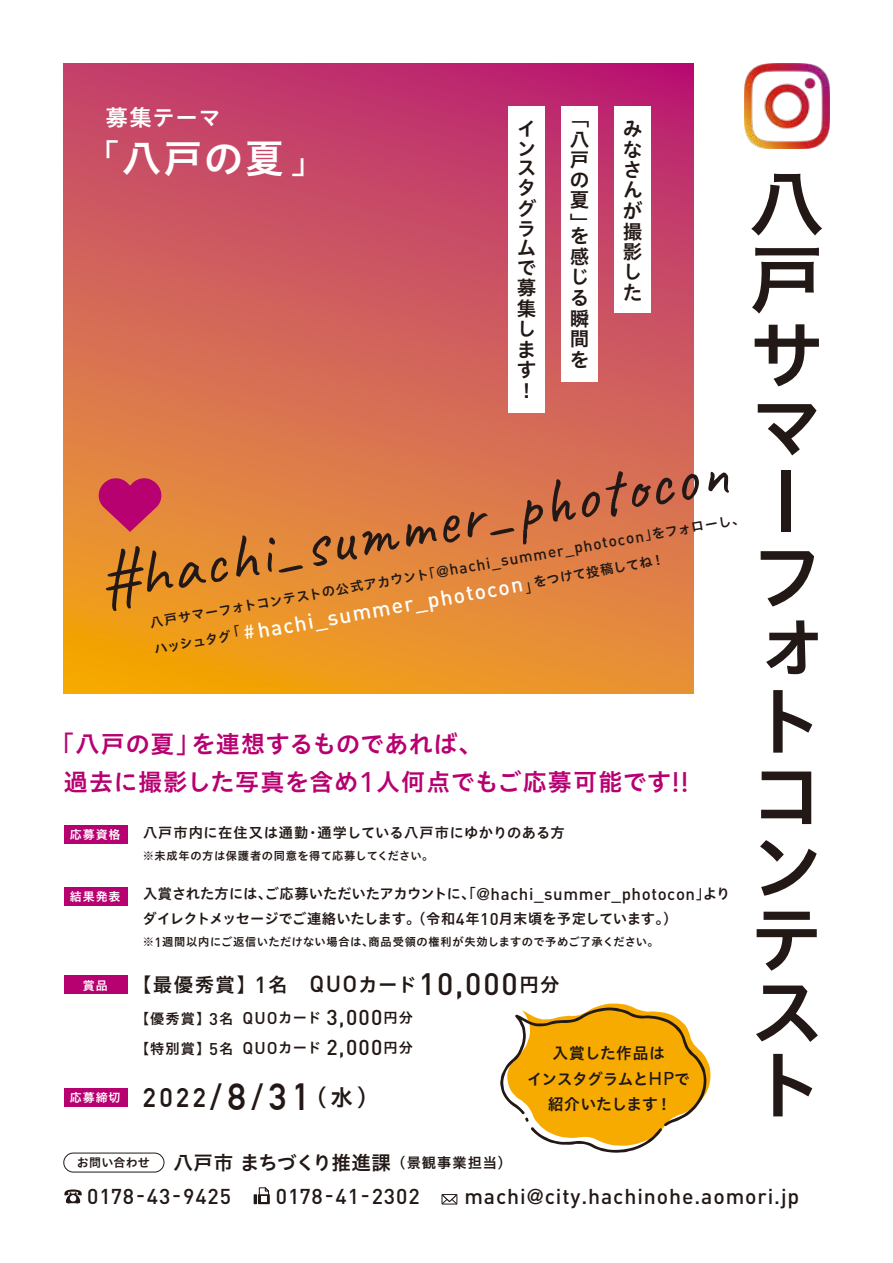
<style>
.page{position:relative;width:893px;height:1263px;background:#fff}
.page>*{position:absolute;margin:0;border:0;box-sizing:border-box;transform-origin:0 0}
.t1{font:75px/73.5px "Hiragino UD Sans Std N W6";color:#221815}
.t2{font:66.6px "Caveat";color:#221815}
.t3{font:39px "Hiragino UD Sans Std N W6";color:#fff}
.t4{font:700 37.05px "DIN Alternate";color:#221815}
.t5{font:24px/38.7px "Hiragino UD Sans Std N W6";letter-spacing:.025em;color:#b70171}
.t6{font:22.5px "Hiragino UD Sans Std N W6";letter-spacing:.025em;color:#fff}
.t7{font:500 21.3px "DIN Pro";letter-spacing:.04em;color:#221815}
.t8{font:500 21.3px "DIN Pro";color:#fff}
.t9{font:19.65px/20.1px "Hiragino UD Sans Std N W6";color:#221815}
.t10{font:19.5px "Hiragino UD Sans Std N W6";letter-spacing:.065em;color:#221815}
.t11{font:19.5px "Hiragino UD Sans Std N W6";letter-spacing:-.005em;color:#221815}
.t12{font:15.75px/25.5px "Hiragino UD Sans Std N W6";letter-spacing:-.015em;color:#221815;text-align:center}
.t13{font:14.25px/24.8px "Hiragino UD Sans Std N W6";letter-spacing:-.01em;color:#221815}
.t14{font:14.25px "Hiragino UD Sans Std N W6";letter-spacing:.04em;color:#221815}
.t15{font:14.25px/30px "Hiragino UD Sans Std N W6";letter-spacing:.035em;color:#221815}
.t16{font:14.25px/30px "Hiragino UD Sans Std N W6";letter-spacing:.01em;color:#221815}
.t17{font:13.2px "Hiragino UD Sans Std N W6";color:#221815}
.t18{font:12px "Hiragino UD Sans Std N W6";letter-spacing:.07em;color:#fff}
.t19{font:12px "Hiragino UD Sans Std N W6";letter-spacing:.02em;color:#221815}
.t20{font:11.25px "Hiragino UD Sans Std N W6";letter-spacing:.045em;color:#221815}
.s1{font-family:"Koburina Go Std N W3"}
.s2{font-family:"Avenir";font-weight:500;font-size:15.6px}
.s3{font-family:"DIN Pro";font-weight:500;font-size:15.6px}
.s4{font-family:"Hiragino UD Sans Std N W6";font-weight:400;font-size:13.2px;color:#221815}
.s5{font-family:"Hiragino UD Sans Std N W6";font-weight:400;font-size:18px}
.s6{font-family:"Avenir";font-weight:500;font-size:28.35px}
.s7{font-family:"Avenir";font-weight:500;font-size:16.8px}
.s8{font-family:"DIN Pro";font-weight:500;font-size:16.8px}
.s9{font-family:"DIN Pro";font-weight:500;font-size:13.2px}
.s10{font-family:"DIN Pro";font-weight:500;font-size:22.95px}
.s11{font-family:"DIN Pro";font-weight:500;font-size:30.6px}
.s12{font-family:"DIN Pro";font-weight:500;font-size:21.3px}
.s13{font-family:"Avenir";font-weight:500;font-size:18.6px}
.s14{font-size:26.55px}
.s15{font-family:"Hiragino UD Sans Std N W6";font-weight:400;font-size:22.8px}
.s16{font-size:14.25px}
.s17{font-family:"Avenir"}
</style>
<div class="page">
<svg style="left:500px;top:1003px;width:210px;height:150px"></svg>
<img style="left:744px;top:64px;width:85px;height:85px">
<svg style="left:64px;top:64px;width:629px;height:629px;background:#d66b4f"></svg>
<div style="left:614px;top:106px;width:37px;height:206px;background:#fff"></div>
<div style="left:561px;top:106px;width:37px;height:275px;background:#fff"></div>
<div style="left:509px;top:106px;width:36px;height:307px;background:#fff"></div>
<svg style="left:97px;top:476px;width:66px;height:56px;background:#c9375b"></svg>
<svg style="left:441px;top:1194px;width:17px;height:11px"></svg>
<svg style="left:254px;top:1187px;width:16px;height:17px"></svg>
<svg style="left:64px;top:1189px;width:18px;height:14px"></svg>
<div style="left:63px;top:1153px;width:101px;height:19px;border:1px solid #221815;border-radius:9px"></div>
<div style="left:64px;top:825px;width:64px;height:19px;background:#b70171"></div>
<div style="left:64px;top:887px;width:64px;height:19px;background:#b70171"></div>
<div style="left:64px;top:1088px;width:64px;height:19px;background:#b70171"></div>
<div style="left:64px;top:975px;width:64px;height:19px;background:#b70171"></div>
<h3 class="t6" style="left:106px;top:100px;width:117px">募集テーマ</h3>
<h3 class="t3" style="left:81px;top:128px;width:250px"><span class="s1">「</span>八戸の夏<span class="s1">」</span></h3>
<h3 class="t9" style="left:517px;top:118px;width:21px">インスタグラムで募集します！</h3>
<h3 class="t9" style="left:570px;top:108px;width:21px;text-align:justify">「八戸の夏</h3>
<h3 class="t9" style="left:570px;top:212px;width:19px">」</h3>
<h3 class="t9" style="left:570px;top:224px;width:20px;line-height:20.5px;text-align:justify">を感じる瞬間を</h3>
<h3 class="t9" style="left:623px;top:118px;width:21px">みなさんが撮影した</h3>
<h2 class="t2" style="left:92px;top:541px;width:639px;rotate:-10deg">#hachi_summer_photocon</h2>
<p class="t17" style="left:148px;top:613px;width:605px;rotate:-10deg">八戸サマーフォトコンテストの公式アカウント「<span class="s2">@</span><span class="s3">hachi_summer_photocon</span>」をフォローし、</p>
<h3 class="t8" style="left:151px;top:632px;width:519px;rotate:-10deg"><span class="s4">ハッシュタグ</span><sup>「</sup><span class="s5">＃</span>hachi_summer_photocon<sub>」</sub><span class="s4">をつけて投稿してね！</span></h3>
<h3 class="t5" style="left:64px;top:723px;width:626px;text-indent:-13px">「八戸の夏」を連想するものであれば、<br>過去に撮影した写真を含め<span class="s6">1</span>人何点でもご応募可能です<span class="s6">!!</span></h3>
<p class="t14" style="left:143px;top:821px;width:423px">八戸市内に在住又は通勤・通学している八戸市にゆかりのある方</p>
<p class="t20" style="left:143px;top:847px;width:292px">※未成年の方は保護者の同意を得て応募してください。</p>
<p class="t18" style="left:70px;top:825px;width:52px">応募資格</p>
<p class="t18" style="left:70px;top:887px;width:52px">結果発表</p>
<p class="t18" style="left:83px;top:976px;width:26px">賞品</p>
<p class="t18" style="left:70px;top:1088px;width:52px">応募締切</p>
<p class="t13" style="left:143px;top:881px;width:589px">入賞された方には、ご応募いただいたアカウントに、「<span class="s7">@</span><span class="s8">hachi_summer_photocon</span>」よりダイレクトメッセージでご連絡いたします。（令和<span class="s8">4</span>年<span class="s8">10</span>月末頃を予定しています。）</p>
<p class="t20" style="left:143px;top:933px;width:518px">※<span class="s9">1</span>週間以内にご返信いただけない場合は、商品受領の権利が失効しますので予めご了承ください。</p>
<h3 class="t10" style="left:132px;top:969px;width:429px">【最優秀賞】<span class="s10">1</span>名 <span class="s10">QUO</span>カード<span class="s11">10,000</span>円分</h3>
<p class="t16" style="left:135px;top:1003px;width:100px">【優秀賞】<span class="s8">3</span>名【特別賞】<span class="s8">5</span>名</p>
<p class="t15" style="left:243px;top:1002px;width:172px"><span class="s8">QUO</span>カード <span class="s12">3,000</span>円分<br><span class="s8">QUO</span>カード <span class="s12">2,000</span>円分</p>
<p class="t12" style="left:527px;top:1039px;width:165px">入賞した作品は<br>インスタグラムと<span class="s13">HP</span>で紹介いたします！</p>
<h3 class="t4" style="left:143px;top:1069px;width:238px"><span class="s14">2022</span>/8/31<span class="s15">（水）</span></h3>
<h1 class="t1" style="left:749px;top:163px;width:74px">八戸サマーフォトコンテスト</h1>
<h3 class="t11" style="left:174px;top:1147px;width:340px">八戸市まちづくり推進課<span class="s16">（景観事業担当）</span></h3>
<h3 class="t7" style="left:87px;top:1179px;width:714px">0178-43-9425<span class="s5">　　</span> 0178-41-2302<span class="s5">　　</span> machi<span class="s17">@</span>city.hachinohe.aomori.jp</h3>
<p class="t19" style="left:77px;top:1153px;width:74px">お問い合わせ</p>
</div>
